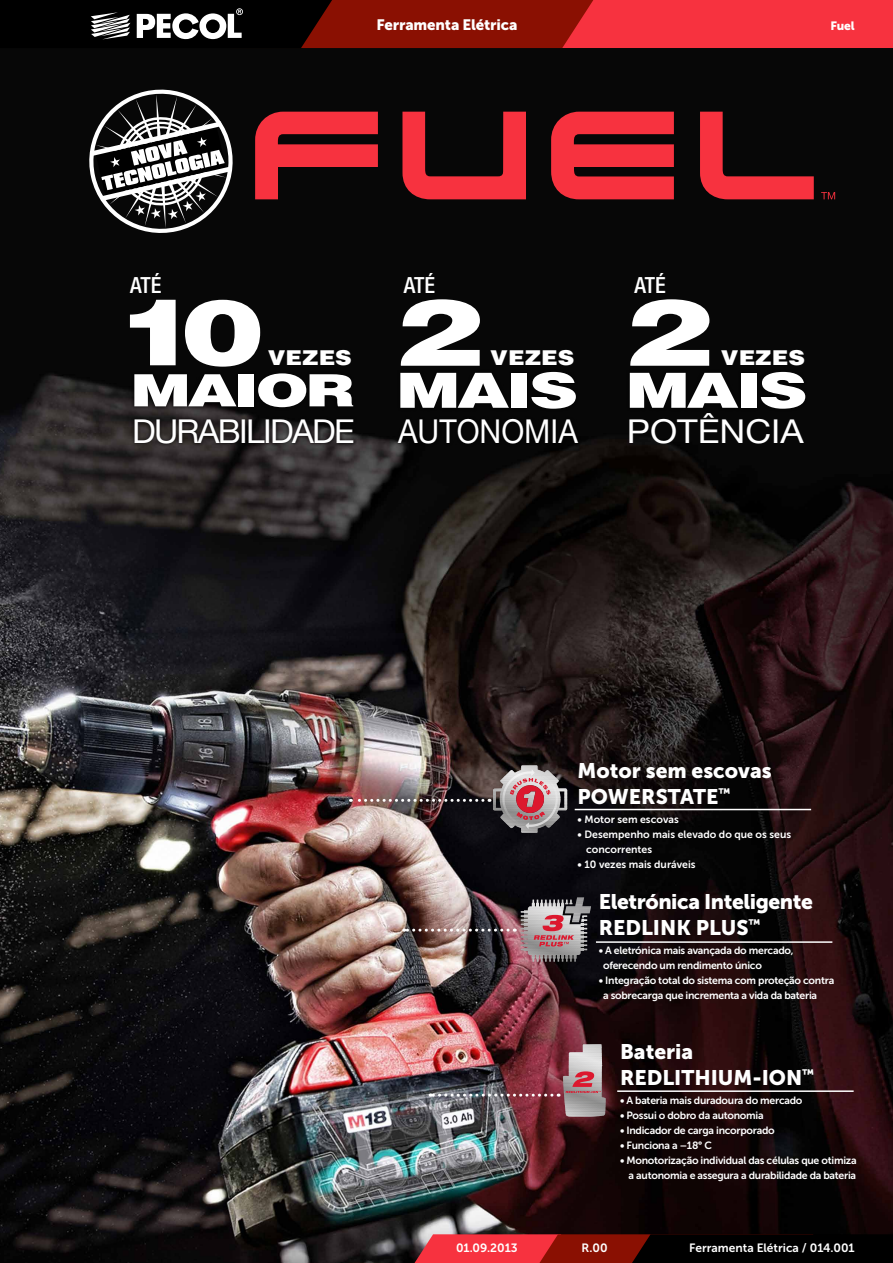
<style>
.page{position:relative;width:893px;height:1263px;background:#fff}
.page>*{position:absolute;margin:0;border:0;box-sizing:border-box;transform-origin:0 0}
.t1{font:900 92.85px "Helvetica LT Std";color:#fff;scale:1.43 1}
.t2{font:900 91.65px "Helvetica LT Std";color:#fff;scale:1.34 1}
.t3{font:900 48.6px "Helvetica LT Std";letter-spacing:-.05em;color:#fff;scale:1.4 1}
.t4{font:900 44.55px "Helvetica LT Std";letter-spacing:-.05em;color:#fff;scale:1.43 1}
.t5{font:33px "Helvetica Neue";letter-spacing:-.05em;color:#fff}
.t6{font:33px "Helvetica Neue";color:#fff;scale:.91 1}
.t7{font:33px "Helvetica Neue";color:#fff;scale:1.08 1}
.t8{font:500 condensed 22.35px "Helvetica Neue LT Std";letter-spacing:-.025em;color:#fff}
.t9{font:21px/26.2px "Museo Sans 900";color:#fff}
.t10{font:21px/26.2px "Museo Sans 900";letter-spacing:-.02em;color:#fff}
.t11{font:900 20.4px "Helvetica LT Std";color:#fff;scale:1.12 1}
.t12{font:15px "Museo Sans 900";letter-spacing:-.01em;color:#fff}
.t13{font:12px "Museo Sans 700";color:#fff}
.t14{font:12px "Museo Sans 900";color:#fff}
.t15{font:10.5px/15px "Museo Sans 700";letter-spacing:-.025em;color:#fff}
.t16{font:10.5px/15px "Museo Sans 700";color:#fff}
</style>
<div class="page">
<img style="left:0;top:48px;width:893px;height:1215px">
<svg style="left:0;top:0;width:893px;height:48px;background:#8b2223"></svg>
<svg style="left:414px;top:1234px;width:479px;height:29px;background:#5d1213"></svg>
<div style="left:131px;top:371px;width:225px;height:39px;background:#000"></div>
<div style="left:131px;top:416px;width:226px;height:31px;background:#000;opacity:.75"></div>
<div style="left:397px;top:369px;width:182px;height:42px;background:#000"></div>
<div style="left:626px;top:369px;width:183px;height:42px;background:#000"></div>
<div style="left:395px;top:416px;width:186px;height:31px;background:#000"></div>
<hr style="left:575px;top:809px;width:236px;height:1px;background:#fff">
<hr style="left:617px;top:1090px;width:237px;height:2px;background:#fff">
<hr style="left:596px;top:941px;width:236px;height:2px;background:#fff">
<svg style="left:350px;top:799px;width:133px;height:3px"></svg>
<svg style="left:404px;top:929px;width:104px;height:3px"></svg>
<svg style="left:430px;top:1094px;width:122px;height:3px"></svg>
<svg style="left:255px;top:112px;width:123px;height:87px;background:#942028"></svg>
<svg style="left:402px;top:112px;width:124px;height:87px;background:#821d23"></svg>
<svg style="left:551px;top:112px;width:123px;height:87px;background:#c32833"></svg>
<svg style="left:700px;top:112px;width:114px;height:87px;background:#66181d"></svg>
<svg style="left:821px;top:192px;width:14px;height:7px"></svg>
<svg style="left:489px;top:765px;width:78px;height:68px;background:#8d7275"></svg>
<svg style="left:521px;top:897px;width:70px;height:65px;background:#907c7f"></svg>
<svg style="left:558px;top:1044px;width:48px;height:73px;background:#a58388"></svg>
<svg style="left:82px;top:83px;width:158px;height:157px"></svg>
<h3 class="t12" style="left:376px;top:16px;width:143px">Ferramenta Elétrica</h3>
<p class="t14" style="left:830px;top:19px;width:26px">Fuel</p>
<h3 class="t8" style="left:130px;top:271px;width:33px">ATÉ</h3>
<h2 class="t2" style="left:118px;top:272px;width:110px">10</h2>
<h3 class="t11" style="left:268px;top:345px;width:77px">VEZES</h3>
<h3 class="t4" style="left:131px;top:361px;width:159px">MAIOR</h3>
<h3 class="t5" style="left:132px;top:412px;width:224px">DURABILIDADE</h3>
<h3 class="t8" style="left:404px;top:271px;width:33px">ATÉ</h3>
<h1 class="t1" style="left:393px;top:272px;width:64px">2</h1>
<h3 class="t8" style="left:634px;top:271px;width:33px">ATÉ</h3>
<h1 class="t1" style="left:623px;top:272px;width:64px">2</h1>
<h3 class="t11" style="left:490px;top:345px;width:77px">VEZES</h3>
<h3 class="t3" style="left:396px;top:359px;width:295px">MAIS MAIS</h3>
<h3 class="t6" style="left:398px;top:412px;width:199px">AUTONOMIA</h3>
<h3 class="t11" style="left:721px;top:345px;width:77px">VEZES</h3>
<h3 class="t7" style="left:627px;top:412px;width:165px">POTÊNCIA</h3>
<h3 class="t9" style="left:578px;top:757px;width:196px">Motor sem escovas<br>POWERSTATE<sup>™</sup></h3>
<p class="t16" style="left:578px;top:812px;width:103px">• Motor sem escovas</p>
<p class="t16" style="left:586px;top:827px;width:207px;text-indent:-9px">• Desempenho mais elevado do que os seus concorrentes</p>
<p class="t16" style="left:578px;top:857px;width:119px">• 10 vezes mais duráveis</p>
<h3 class="t10" style="left:599px;top:888px;width:216px">Eletrónica Inteligente<br>REDLINK PLUS<sup>™</sup></h3>
<p class="t15" style="left:603px;top:943px;width:192px;text-indent:-4px">• A eletrónica mais avançada do mercado, oferecendo um rendimento único</p>
<p class="t15" style="left:603px;top:973px;width:233px;text-indent:-4px">• Integração total do sistema com proteção contra a sobrecarga que incrementa a vida da bateria</p>
<h3 class="t9" style="left:620px;top:1038px;width:196px">Bateria<br>REDLITHIUM-ION<sup>™</sup></h3>
<p class="t15" style="left:620px;top:1093px;width:184px">• A bateria mais duradoura do mercado</p>
<p class="t15" style="left:620px;top:1108px;width:145px">• Possui o dobro da autonomia</p>
<p class="t15" style="left:620px;top:1123px;width:156px">• Indicador de carga incorporado</p>
<p class="t15" style="left:620px;top:1138px;width:93px">• Funciona a –18° C</p>
<p class="t15" style="left:620px;top:1153px;width:238px;text-align:right">• Monotorização individual das células que otimiza a autonomia e assegura a durabilidade da bateria</p>
<p class="t13" style="left:456px;top:1241px;width:63px">01.09.2013</p>
<p class="t13" style="left:582px;top:1241px;width:27px">R.00</p>
<p class="t13" style="left:689px;top:1241px;width:167px">Ferramenta Elétrica / 014.001</p>
</div>
